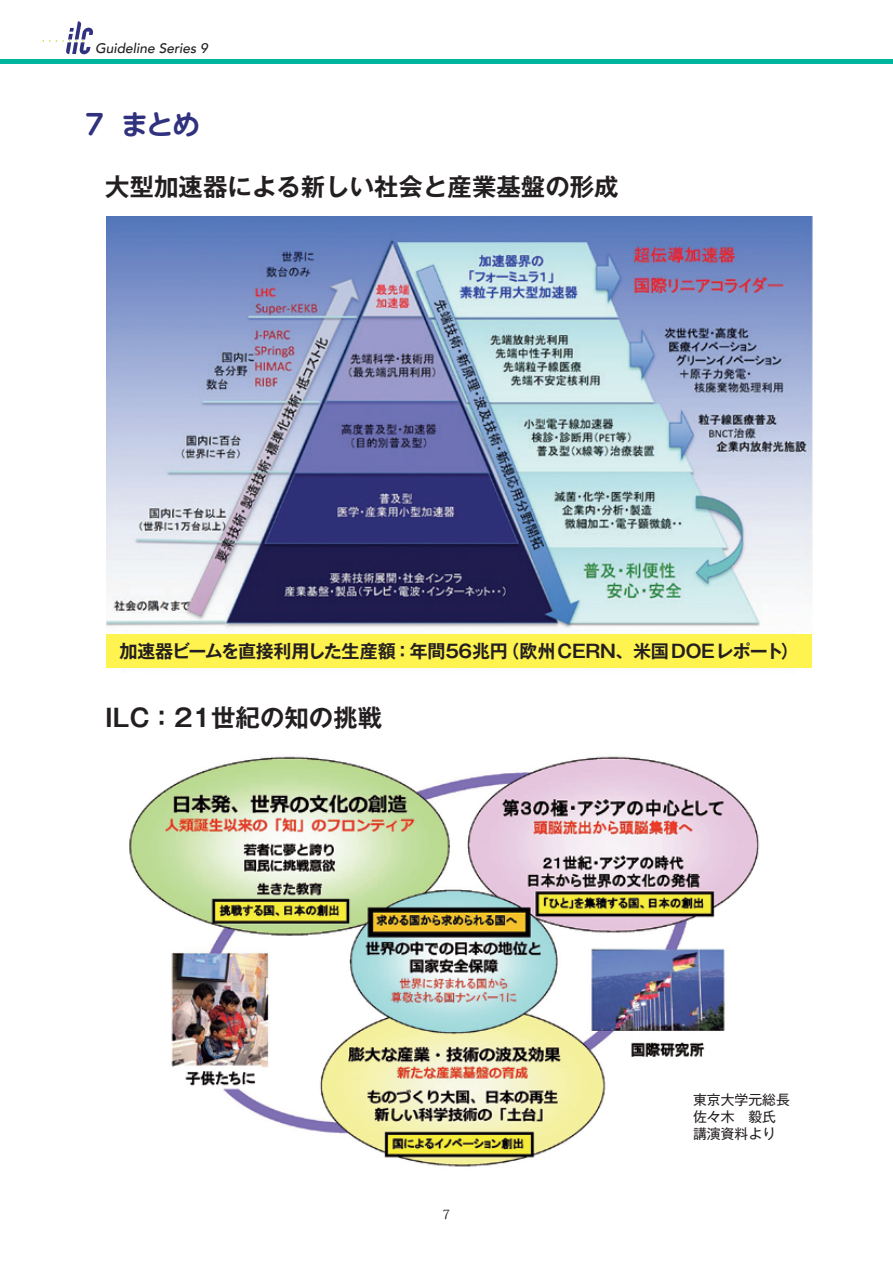
<style>
.page{position:relative;width:893px;height:1263px;background:#fff}
.page>*{position:absolute;margin:0;border:0;box-sizing:border-box;transform-origin:0 0}
.見出し{font:700 27.6px "UD Shin M Go Pr 6 N De";color:#30317f}
.小見出し{font:700 24.45px "Gothic MB101 Pro De";color:#231f20}
.t1{font:700 24.45px "Gothic MB101 Pr 6 N De";color:#231f20}
.キャプション{font:700 18px "Gothic MB101 Pr 6 N De";letter-spacing:-.02em;color:#231f20}
.キャプション-2{font:13.8px "Gothic MB101 Pr 6 N";color:#231f20}
.t2{font:italic 500 13.8px "Avenir";color:#231f20}
.t3{font:12.75px "Koz Min Pro";color:#231f20}
</style>
<div class="page">
<img style="left:106px;top:217px;width:706px;height:451px">
<img style="left:129px;top:756px;width:631px;height:411px">
<div style="left:106px;top:634px;width:706px;height:33px;background:#fff34f"></div>
<hr style="left:0;top:60px;width:893px;height:4px;background:#00b59d">
<svg style="left:43px;top:21px;width:50px;height:33px"></svg>
<p class="t2" style="left:95px;top:40px;width:114px">Guideline Series 9</p>
<p class="見出し" style="left:81px;top:101px;width:121px">７ まとめ</p>
<p class="小見出し" style="left:105px;top:166px;width:515px">大型加速器による新しい社会と産業基盤の形成</p>
<p class="キャプション" style="left:120px;top:636px;width:681px">加速器ビームを直接利用した生産額：年間56兆円（欧州CERN、米国DOEレポート）</p>
<p class="t1" style="left:81px;top:698px;width:303px">　ILC：21世紀の知の挑戦</p>
<p class="t3" style="left:443px;top:1205px;width:9px">7</p>
<p class="キャプション-2" style="left:693px;top:1088px;width:112px">東京大学元総長　</p>
<p class="キャプション-2" style="left:693px;top:1105px;width:84px">佐々木　毅氏</p>
<p class="キャプション-2" style="left:693px;top:1122px;width:84px">講演資料より</p>
</div>
